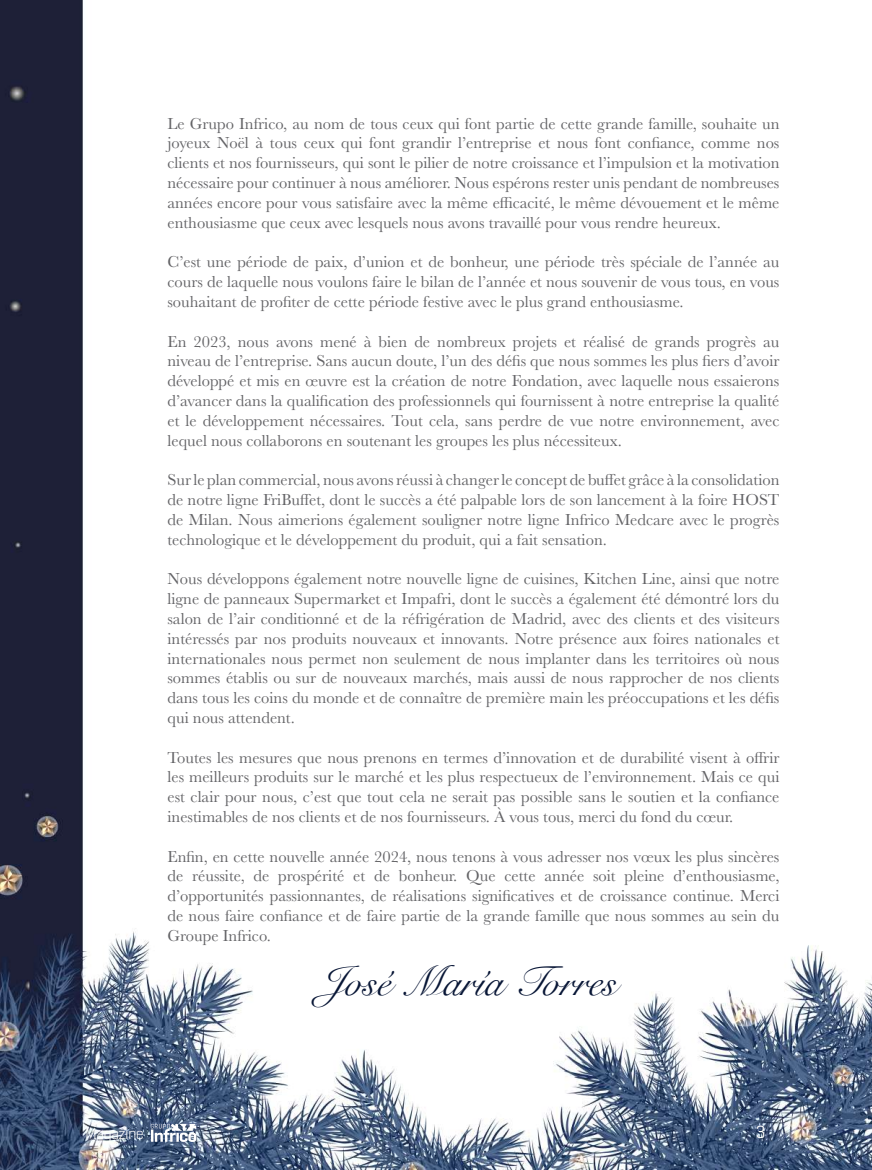
<style>
.page{position:relative;width:872px;height:1170px;background:#fff}
.page>*{position:absolute;margin:0;border:0;box-sizing:border-box;transform-origin:0 0}
.t1{font:41.7px "Snell Roundhand";color:#081636}
.t2{font:18px "Geogrotesque";color:#fff}
.t3{font:16.5px/19.8px "Baskerville";color:#636366;text-align:justify}
.t4{font:300 16.35px "Geogrotesque";letter-spacing:-.05em;color:#fff}
</style>
<div class="page">
<img style="left:0;top:0;width:872px;height:1169px">
<svg style="left:151px;top:1123px;width:47px;height:19px"></svg>
<p class="t3" style="left:167px;top:114px;width:613px">Le Grupo Infrico, au nom de tous ceux qui font partie de cette grande famille, souhaite un joyeux Noël à tous ceux qui font grandir l’entreprise et nous font confiance, comme nos clients et nos fournisseurs, qui sont le pilier de notre croissance et l’impulsion et la motivation nécessaire pour continuer à nous améliorer. Nous espérons rester unis pendant de nombreuses années encore pour vous satisfaire avec la même efficacité, le même dévouement et le même enthousiasme que ceux avec lesquels nous avons travaillé pour vous rendre heureux.</p>
<p class="t3" style="left:167px;top:252px;width:613px">C’est une période de paix, d’union et de bonheur, une période très spéciale de l’année au cours de laquelle nous voulons faire le bilan de l’année et nous souvenir de vous tous, en vous souhaitant de profiter de cette période festive avec le plus grand enthousiasme.</p>
<p class="t3" style="left:167px;top:331px;width:613px">En 2023, nous avons mené à bien de nombreux projets et réalisé de grands progrès au niveau de l’entreprise. Sans aucun doute, l’un des défis que nous sommes les plus fiers d’avoir développé et mis en œuvre est la création de notre Fondation, avec laquelle nous essaierons d’avancer dans la qualification des professionnels qui fournissent à notre entreprise la qualité et le développement nécessaires. Tout cela, sans perdre de vue notre environnement, avec lequel nous collaborons en soutenant les groupes les plus nécessiteux.</p>
<p class="t3" style="left:167px;top:470px;width:613px">Sur le plan commercial, nous avons réussi à changer le concept de buffet grâce à la consolidation de notre ligne FriBuffet, dont le succès a été palpable lors de son lancement à la foire HOST de Milan. Nous aimerions également souligner notre ligne Infrico Medcare avec le progrès technologique et le développement du produit, qui a fait sensation.</p>
<p class="t3" style="left:167px;top:569px;width:613px">Nous développons également notre nouvelle ligne de cuisines, Kitchen Line, ainsi que notre ligne de panneaux Supermarket et Impafri, dont le succès a également été démontré lors du salon de l’air conditionné et de la réfrigération de Madrid, avec des clients et des visiteurs intéressés par nos produits nouveaux et innovants. Notre présence aux foires nationales et internationales nous permet non seulement de nous implanter dans les territoires où nous sommes établis ou sur de nouveaux marchés, mais aussi de nous rapprocher de nos clients dans tous les coins du monde et de connaître de première main les préoccupations et les défis qui nous attendent.</p>
<p class="t3" style="left:167px;top:747px;width:613px">Toutes les mesures que nous prenons en termes d’innovation et de durabilité visent à offrir les meilleurs produits sur le marché et les plus respectueux de l’environnement. Mais ce qui est clair pour nous, c’est que tout cela ne serait pas possible sans le soutien et la confiance inestimables de nos clients et de nos fournisseurs. À vous tous, merci du fond du cœur.</p>
<p class="t3" style="left:167px;top:846px;width:613px">Enfin, en cette nouvelle année 2024, nous tenons à vous adresser nos vœux les plus sincères de réussite, de prospérité et de bonheur. Que cette année soit pleine d’enthousiasme, d’opportunités passionnantes, de réalisations significatives et de croissance continue. Merci de nous faire confiance et de faire partie de la grande famille que nous sommes au sein du Groupe Infrico.</p>
<h1 class="t1" style="left:319px;top:948px;width:299px">José María Torres</h1>
<p class="t4" style="left:85px;top:1122px;width:60px">Magazine</p>
<p class="t2" style="left:756px;top:1120px;width:11px">3</p>
</div>
